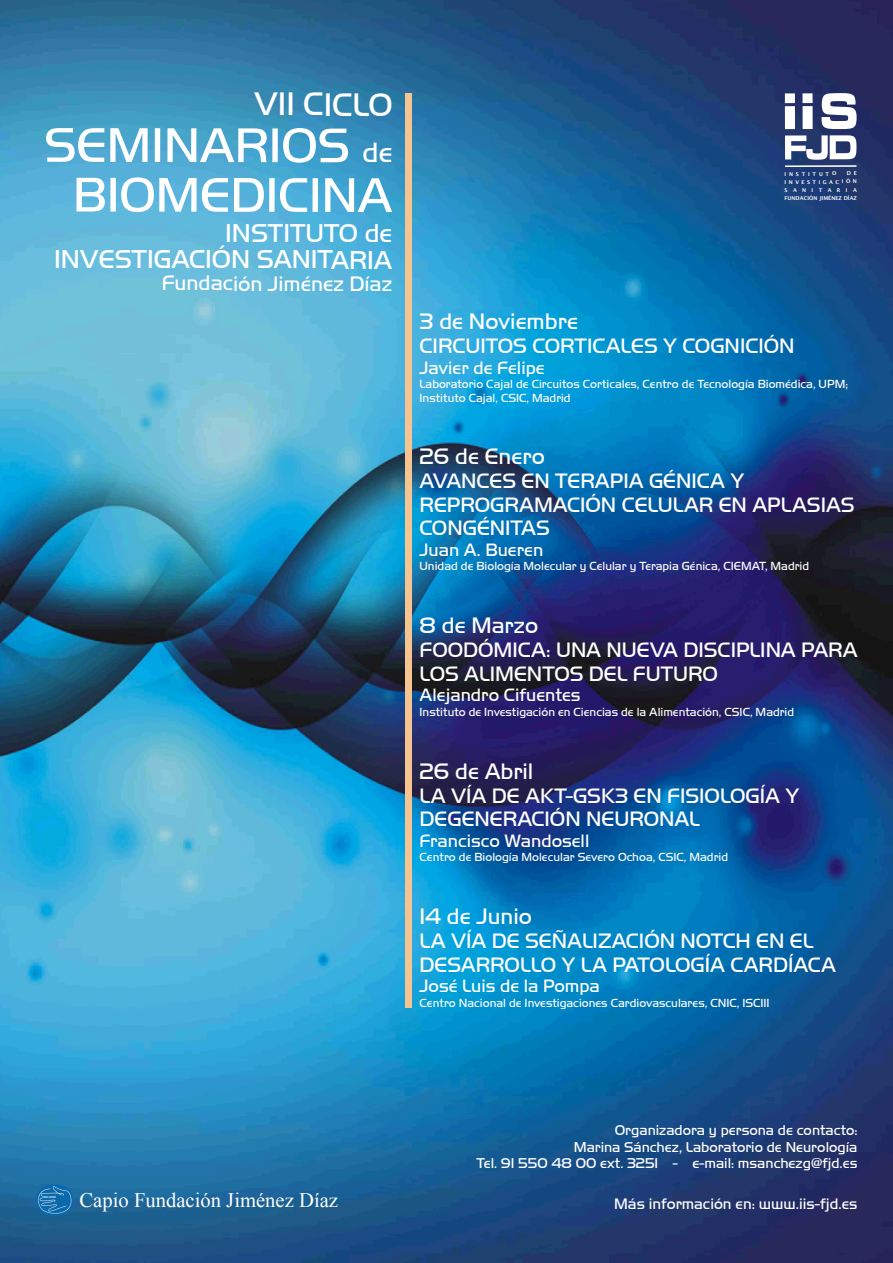
<style>
.page{position:relative;width:893px;height:1263px;background:#fff}
.page>*{position:absolute;margin:0;border:0;box-sizing:border-box;transform-origin:0 0}
.t1{font:50.55px/49.7px "Handel Got D Ligh";color:#fff;text-align:center}
.t2{font:33.75px "Handel Got D Ligh";color:#fff}
.t3{font:26.7px/26.1px "Handel Got D Ligh";color:#fff;text-align:right}
.t4{font:23.1px "Handel Got D Ligh";color:#fff}
.t5{font:21.67px "Handel Got D Ligh";color:#fff}
.t6{font:21.6px/23.5px "Handel Got D Ligh";color:#fff}
.t7{font:20.62px "Times New Roman";color:#fff}
.t8{font:18.45px "Handel Got D Ligh";color:#fff}
.t9{font:15.67px "Handel Got D Ligh";color:#fff}
.t10{font:14.7px/16px "Handel Got D Ligh";color:#fff;text-align:right}
.t11{font:12.15px/13.3px "Handel Got D Ligh";color:#fff}
.t12{font:5.25px/8.1px "Lucida Sans";letter-spacing:.465em;color:#fff;text-align:justify}
.t13{font:5.25px "Lucida Sans";color:#fff}
.t14{font:5.25px "Lucida Sans";letter-spacing:.525em;color:#fff}
.s1{font-size:28.95px}
</style>
<div class="page">
<img style="left:0;top:0;width:893px;height:1263px">
<div style="left:36px;top:1184px;width:38px;height:32px;background:#0a69ab;border-radius:50%"></div>
<svg style="left:36px;top:1186px;width:35px;height:29px"></svg>
<svg style="left:785px;top:135px;width:71px;height:32px"></svg>
<div style="left:802px;top:106px;width:11px;height:23px;background:#fff"></div>
<div style="left:802px;top:93px;width:11px;height:10px;background:#fff"></div>
<div style="left:785px;top:106px;width:10px;height:23px;background:#fff"></div>
<div style="left:785px;top:93px;width:10px;height:10px;background:#fff"></div>
<svg style="left:821px;top:93px;width:36px;height:36px"></svg>
<div style="left:406px;top:93px;width:6px;height:914px;background:#f5c491"></div>
<h2 class="t2" style="left:254px;top:88px;width:140px">VII CICLO</h2>
<h1 class="t1" style="left:44px;top:121px;width:350px">SEMINARIOS <span class="s1">de<br></span>BIOMEDICINA</h1>
<h3 class="t3" style="left:54px;top:221px;width:340px">INSTITUTO de<br>INVESTIGACIÓN SANITARIA</h3>
<h3 class="t5" style="left:162px;top:273px;width:232px">Fundación Jiménez Díaz</h3>
<p class="t14" style="left:785px;top:171px;width:53px">INSTITUTO</p>
<p class="t12" style="left:785px;top:170px;width:74px;text-indent:62px">D E INVESTIGACIÓN SANITARIA</p>
<p class="t13" style="left:784px;top:196px;width:74px">FUNDACIÓN JIMÉNEZ DÍAZ</p>
<h3 class="t4" style="left:420px;top:310px;width:160px">3 de Noviembre</h3>
<h3 class="t8" style="left:420px;top:359px;width:126px">Javier de Felipe</h3>
<p class="t11" style="left:420px;top:378px;width:430px">Laboratorio Cajal de Circuitos Corticales, Centro de Tecnología Biomédica, UPM;<br>Instituto Cajal, CSIC, Madrid</p>
<h3 class="t6" style="left:420px;top:334px;width:377px">CIRCUITOS CORTICALES Y COGNICIÓN</h3>
<h3 class="t4" style="left:420px;top:445px;width:127px">26 de Enero</h3>
<h3 class="t6" style="left:420px;top:470px;width:437px">AVANCES EN TERAPIA GÉNICA Y<br>REPROGRAMACIÓN CELULAR EN APLASIAS<br>CONGÉNITAS</h3>
<h3 class="t8" style="left:420px;top:541px;width:125px">Juan A. Bueren</h3>
<p class="t11" style="left:420px;top:560px;width:391px">Unidad de Biología Molecular y Celular y Terapia Génica, CIEMAT, Madrid</p>
<h3 class="t4" style="left:420px;top:614px;width:120px">8 de Marzo</h3>
<h3 class="t6" style="left:420px;top:638px;width:440px">FOODÓMICA: UNA NUEVA DISCIPLINA PARA<br>LOS ALIMENTOS DEL FUTURO</h3>
<h3 class="t8" style="left:420px;top:686px;width:163px">Alejandro Cifuentes</h3>
<p class="t11" style="left:420px;top:705px;width:376px">Instituto de Investigación en Ciencias de la Alimentación, CSIC, Madrid</p>
<h3 class="t4" style="left:420px;top:760px;width:115px">26 de Abril</h3>
<h3 class="t6" style="left:420px;top:784px;width:381px">LA VÍA DE AKT-GSK3 EN FISIOLOGÍA Y<br>DEGENERACIÓN NEURONAL</h3>
<h3 class="t8" style="left:420px;top:832px;width:171px">Francisco Wandosell</h3>
<p class="t11" style="left:420px;top:851px;width:310px">Centro de Biología Molecular Severo Ochoa, CSIC, Madrid</p>
<h3 class="t4" style="left:420px;top:905px;width:114px">14 de Junio</h3>
<h3 class="t6" style="left:420px;top:929px;width:418px">LA VÍA DE SEÑALIZACIÓN NOTCH EN EL<br>DESARROLLO Y LA PATOLOGÍA CARDÍACA</h3>
<h3 class="t8" style="left:420px;top:977px;width:182px">José Luis de la Pompa</h3>
<p class="t11" style="left:420px;top:996px;width:352px">Centro Nacional de Investigaciones Cardiovasculares, CNIC, ISCIII</p>
<p class="t10" style="left:477px;top:1123px;width:382px">Organizadora y persona de contacto:<br>Marina Sánchez, Laboratorio de Neurología<br>Tel. 91 550 48 00 ext. 3251 - e-mail: msanchezg@fjd.es</p>
<h3 class="t7" style="left:80px;top:1192px;width:260px">Capio Fundación Jiménez Díaz</h3>
<p class="t9" style="left:614px;top:1196px;width:245px">Más información en: www.iis-fjd.es</p>
</div>
